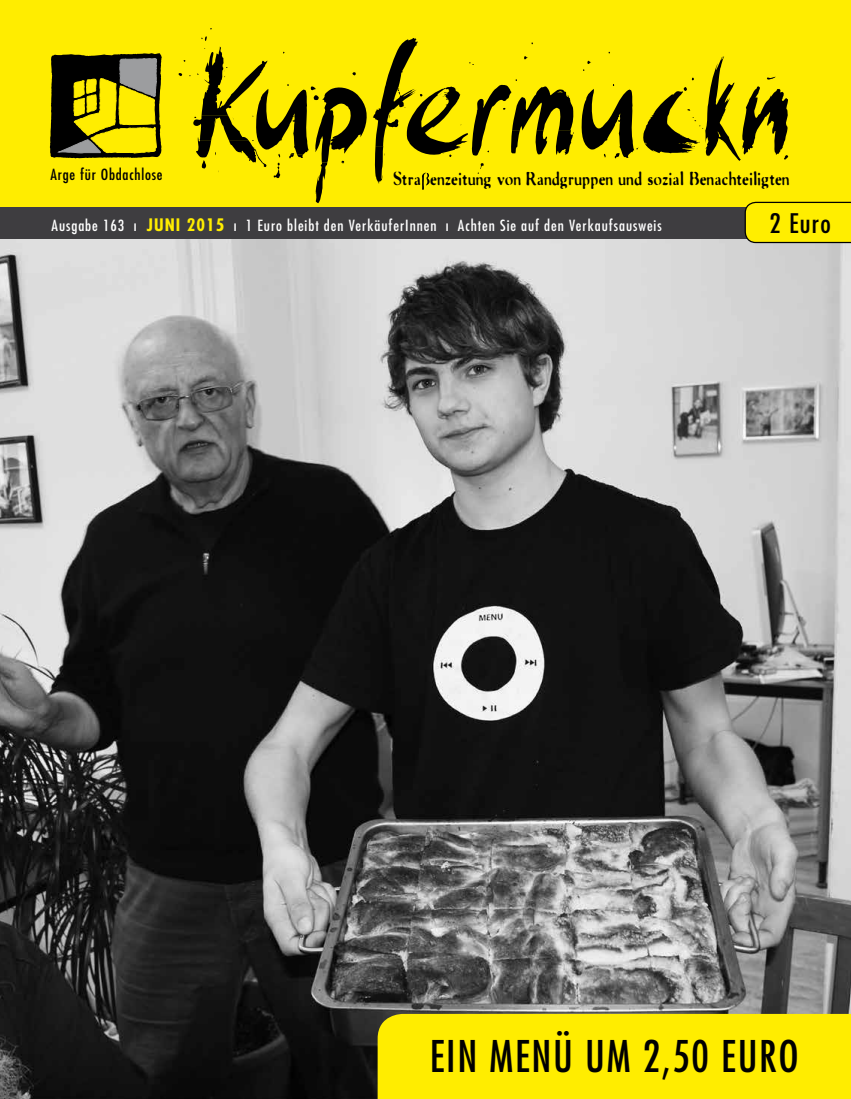
<style>
.page{position:relative;width:851px;height:1099px;background:#fff}
.page>*{position:absolute;margin:0;border:0;box-sizing:border-box;transform-origin:0 0}
.t1{font:condensed 42.5px "Futura";letter-spacing:.04em;color:#000}
.t2{font:condensed 26.25px "Futura";color:#000;scale:1.05 1}
.t3{font:18.75px "Flo Motion";letter-spacing:.035em;color:#000;scale:.85 1}
.t4{font:condensed 15px "Futura";letter-spacing:.06em;color:#fff;scale:1.05 1}
.t5{font:condensed 15px "Futura";letter-spacing:.05em;color:#000;scale:1.05 1}
.s1{font-weight:700;font-size:16.75px;color:#ffed00}
</style>
<div class="page">
<img style="left:0;top:239px;width:850px;height:859px">
<div style="left:0;top:0;width:850px;height:220px;background:#ffed00"></div>
<svg style="left:581px;top:52px;width:207px;height:109px"></svg>
<div style="left:0;top:207px;width:850px;height:32px;background:#3e3d40"></div>
<svg style="left:50px;top:53px;width:112px;height:105px"></svg>
<svg style="left:744px;top:202px;width:106px;height:41px;background:#edde01"></svg>
<svg style="left:178px;top:28px;width:396px;height:175px"></svg>
<div style="left:377px;top:1013px;width:473px;height:85px;background:#ffed00"></div>
<p class="t5" style="left:50px;top:167px;width:108px">Arge für Obdachlose</p>
<p class="t3" style="left:393px;top:171px;width:467px">Stra enzeitung von Randgruppen und sozial Benachteiligten</p>
<p class="t4" style="left:52px;top:218px;width:582px">Ausgabe 163 ı <span class="s1">JUNI 2015</span> ı 1 Euro bleibt den VerkäuferInnen ı Achten Sie auf den Verkaufsausweis</p>
<h2 class="t2" style="left:769px;top:211px;width:60px">2 Euro</h2>
<h1 class="t1" style="left:429px;top:1036px;width:370px">EIN MENÜ UM 2,50 EURO</h1>
</div>
